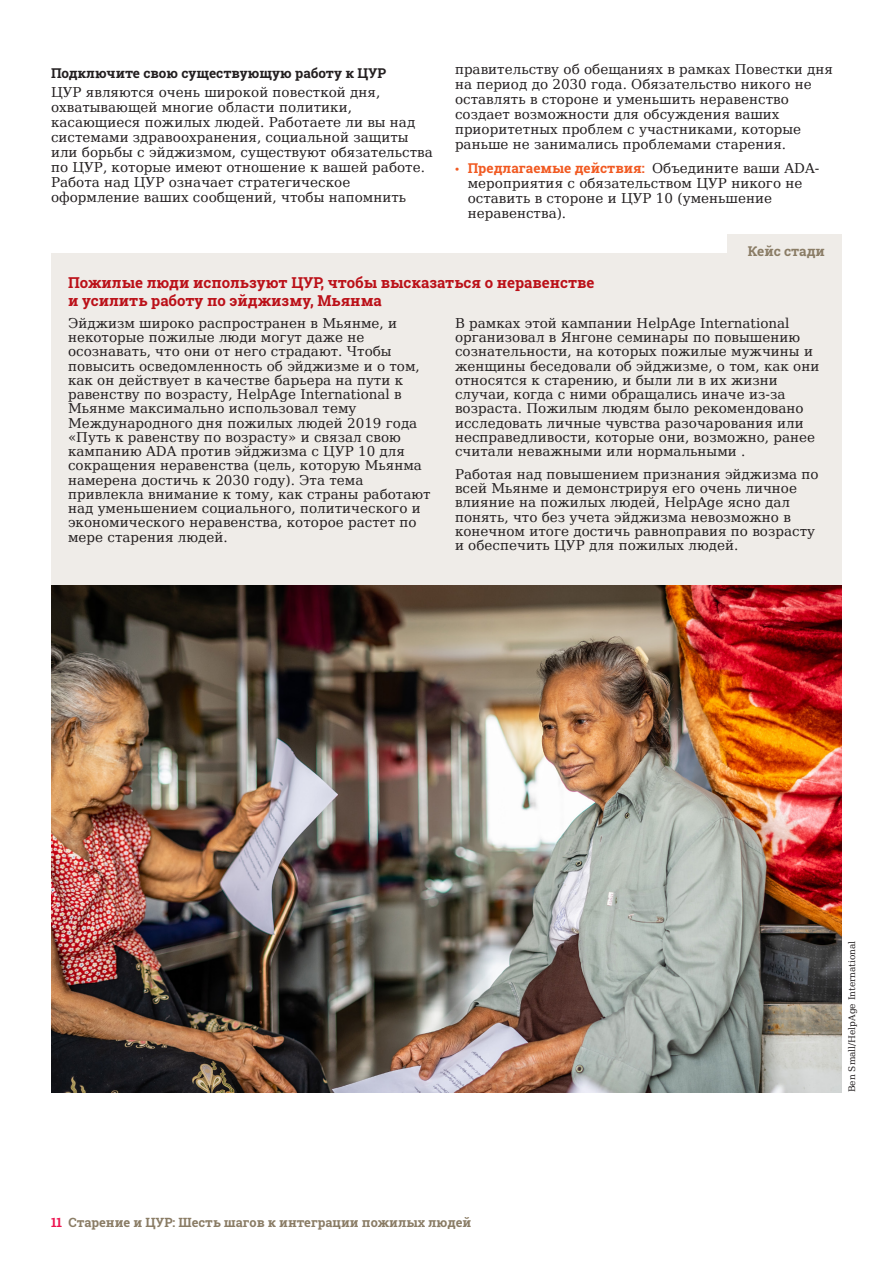
<style>
.page{position:relative;width:893px;height:1263px;background:#fff}
.page>*{position:absolute;margin:0;border:0;box-sizing:border-box;transform-origin:0 0}
.Subhead_3{font:700 15px/18px "Roboto Slab";color:#bb1018}
.Text{font:13.5px/14.2px "DejaVu Serif";color:#231f20}
.Text_with_bullets__r{font:13.5px/15px "DejaVu Serif";color:#231f20}
.Subhead_4{font:700 13.5px "Roboto Slab";color:#231f20}
.Text-2{font:700 13.5px "Roboto Slab";color:#8a7c65}
.t1{font:700 12.75px "Roboto Slab";color:#8a7c65}
._8_Photo_credits{font:9px "DejaVu Serif";color:#231f20}
.s1{font-family:"Myriad Pro";font-size:14.7px;color:#f15921}
.s2{font-family:"Roboto Slab";font-weight:700;color:#f15921}
.s3{color:#ed1450}
</style>
<div class="page">
<div style="left:51px;top:253px;width:791px;height:543px;background:#efece8"></div>
<div style="left:727px;top:234px;width:115px;height:30px;background:#efece8"></div>
<img style="left:51px;top:585px;width:791px;height:507px">
<p class="Subhead_4" style="left:51px;top:64px;width:337px">Подключите свою существующую работу к ЦУР</p>
<p class="Text" style="left:51px;top:84px;width:383px;line-height:15px">ЦУР являются очень широкой повесткой дня, охватывающей многие области политики, касающиеся пожилых людей. Работаете ли вы над системами здравоохранения, социальной защиты или борьбы с эйджизмом, существуют обязательства по ЦУР, которые имеют отношение к вашей работе.<br>Работа над ЦУР означает стратегическое оформление ваших сообщений, чтобы напомнить</p>
<p class="Text" style="left:455px;top:60px;width:379px;line-height:15px">правительству об обещаниях в рамках Повестки дня на период до 2030 года. Обязательство никого не оставлять в стороне и уменьшить неравенство создает возможности для обсуждения ваших приоритетных проблем с участниками, которые раньше не занимались проблемами старения.</p>
<p class="Text_with_bullets__r" style="left:468px;top:159px;width:353px;text-indent:-13px"><span class="s1">•</span> <span class="s2">Предлагаемые действия:</span> Объедините ваши ADA&shy;мероприятия с обязательством ЦУР никого не оставить в стороне и ЦУР 10 (уменьшение неравенства).</p>
<p class="Text-2" style="left:748px;top:242px;width:79px">Кейс стади</p>
<p class="Subhead_3" style="left:68px;top:273px;width:528px">Пожилые люди используют ЦУР, чтобы высказаться о неравенстве и усилить работу по эйджизму, Мьянма</p>
<p class="Text" style="left:68px;top:315px;width:364px">Эйджизм широко распространен в Мьянме, и некоторые пожилые люди могут даже не осознавать, что они от него страдают. Чтобы повысить осведомленность об эйджизме и о том, как он действует в качестве барьера на пути к равенству по возрасту, HelpAge International в Мьянме максимально использовал тему Международного дня пожилых людей 2019 года «Путь к равенству по возрасту» и связал свою кампанию ADA против эйджизма с ЦУР 10 для сокращения неравенства (цель, которую Мьянма намерена достичь к 2030 году). Эта тема привлекла внимание к тому, как страны работают над уменьшением социального, политического и экономического неравенства, которое растет по мере старения людей.</p>
<p class="Text" style="left:455px;top:315px;width:366px">В рамках этой кампании HelpAge International организовал в Янгоне семинары по повышению сознательности, на которых пожилые мужчины и женщины беседовали об эйджизме, о том, как они относятся к старению, и были ли в их жизни случаи, когда с ними обращались иначе из-за возраста. Пожилым людям было рекомендовано исследовать личные чувства разочарования или несправедливости, которые они, возможно, ранее считали неважными или нормальными .</p>
<p class="Text" style="left:455px;top:466px;width:365px">Работая над повышением признания эйджизма по всей Мьянме и демонстрируя его очень личное влияние на пожилых людей, HelpAge ясно дал понять, что без учета эйджизма невозможно в конечном итоге достичь равноправия по возрасту и обеспечить ЦУР для пожилых людей.</p>
<p class="t1" style="left:51px;top:1213px;width:422px"><span class="s3">11</span> Старение и ЦУР: Шесть шагов к интеграции пожилых людей</p>
<p class="_8_Photo_credits" style="left:844px;top:1092px;width:153px;rotate:-90deg">Ben Small/HelpAge International</p>
</div>
